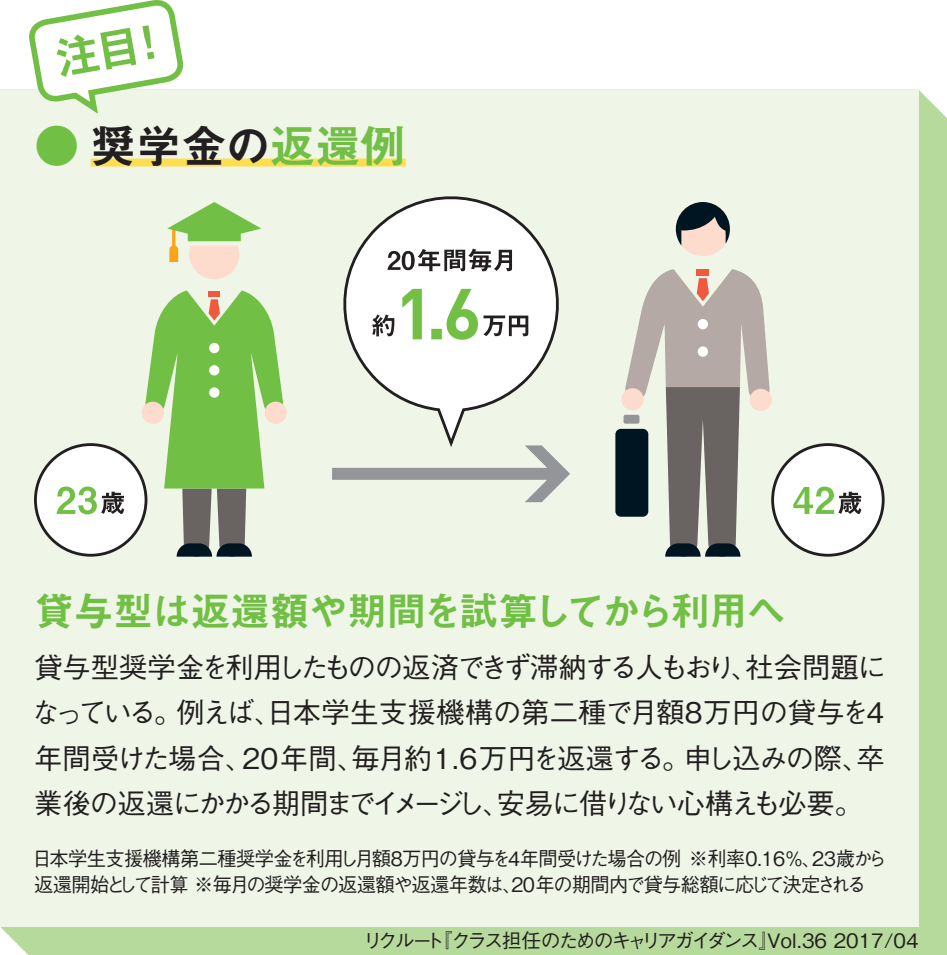
<style>
.page{position:relative;width:947px;height:955px;background:#fff}
.page>*{position:absolute;margin:0;border:0;box-sizing:border-box;transform-origin:0 0}
.t1{font:45.2px "Midashi Go Pro MB31";color:#71bf44}
.t2{font:39.6px "Midashi Go Pro MB31";letter-spacing:-.03em;color:#71bf44}
.t3{font:500 28.4px "Gothic BBB Pro";letter-spacing:-.055em;color:#231f20}
.t4{font:500 28.4px/45.2px "Gothic BBB Pro";letter-spacing:-.085em;color:#231f20}
.t5{font:500 28.4px "Gothic BBB Pro";letter-spacing:.015em;color:#231f20}
.t6{font:500 20px/25.6px "Gothic BBB Pro";letter-spacing:-.035em;color:#231f20}
.t7{font:500 20px "Gothic BBB Pro";letter-spacing:-.11em;color:#231f20}
.t8{font:500 20px "Gothic BBB Pro";letter-spacing:-.03em;color:#231f20}
.t9{font:500 20px "Gothic BBB Pro";letter-spacing:-.06em;color:#231f20}
.s1{color:#231f20}
</style>
<div class="page">
<div style="left:0;top:90px;width:947px;height:864px;background:#b6da9b"></div>
<div style="left:0;top:90px;width:918px;height:836px;background:#eff6e8"></div>
<svg style="left:167px;top:202px;width:94px;height:77px"></svg>
<svg style="left:144px;top:290px;width:140px;height:266px"></svg>
<div style="left:265px;top:401px;width:22px;height:22px;background:#fddcce;border-radius:50%"></div>
<div style="left:142px;top:401px;width:22px;height:22px;background:#fddcce;border-radius:50%"></div>
<div style="left:209px;top:387px;width:10px;height:10px;background:#fff;border-radius:50%"></div>
<div style="left:209px;top:365px;width:10px;height:10px;background:#fff;border-radius:50%"></div>
<div style="left:209px;top:343px;width:10px;height:10px;background:#fff;border-radius:50%"></div>
<div style="left:676px;top:202px;width:54px;height:54px;background:#fddcce;border-radius:50%"></div>
<div style="left:615px;top:428px;width:33px;height:88px;background:#001522;border-radius:5px"></div>
<svg style="left:676px;top:202px;width:54px;height:43px"></svg>
<svg style="left:624px;top:269px;width:146px;height:287px"></svg>
<div style="left:698px;top:346px;width:10px;height:10px;background:#fff;border-radius:50%"></div>
<div style="left:698px;top:319px;width:10px;height:10px;background:#fff;border-radius:50%"></div>
<div style="left:749px;top:389px;width:23px;height:22px;background:#fddcce;border-radius:50%"></div>
<div style="left:621px;top:388px;width:22px;height:22px;background:#fddcce;border-radius:50%"></div>
<svg style="left:332px;top:451px;width:238px;height:51px"></svg>
<div style="left:35px;top:444px;width:111px;height:111px;background:#fff;border-radius:50%"></div>
<div style="left:34px;top:443px;width:113px;height:113px;border:3px solid #231f20;border-radius:50%"></div>
<svg style="left:57px;top:486px;width:67px;height:28px"></svg>
<div style="left:772px;top:444px;width:111px;height:111px;background:#fff;border-radius:50%"></div>
<div style="left:771px;top:443px;width:113px;height:113px;border:3px solid #231f20;border-radius:50%"></div>
<svg style="left:793px;top:486px;width:68px;height:28px"></svg>
<svg style="left:343px;top:196px;width:216px;height:255px"></svg>
<svg style="left:402px;top:289px;width:126px;height:50px;background:#cee1c3"></svg>
<svg style="left:372px;top:314px;width:22px;height:22px"></svg>
<svg style="left:387px;top:248px;width:125px;height:23px;background:#a19fa0"></svg>
<div style="left:91px;top:158px;width:315px;height:8px;background:#ffde4e"></div>
<svg style="left:30px;top:0;width:156px;height:114px"></svg>
<h1 class="t1" style="left:34px;top:109px;width:373px">● <span class="s1">奨学金の</span>返還例</h1>
<h2 class="t2" style="left:34px;top:578px;width:754px">貸与型は返還額や期間を試算してから利用へ</h2>
<p class="t3" style="left:34px;top:644px;width:854px">貸与型奨学金を利用したものの返済できず滞納する人もおり社会問題に</p>
<p class="t3" style="left:731px;top:644px;width:30px">、</p>
<p class="t3" style="left:32px;top:689px;width:152px">なっている。</p>
<p class="t5" style="left:176px;top:689px;width:509px">例えば日本学生支援機構の第二種で月額</p>
<p class="t3" style="left:703px;top:689px;width:168px">万円の貸与を</p>
<p class="t3" style="left:679px;top:689px;width:30px">８</p>
<p class="t3" style="left:861px;top:689px;width:30px">４</p>
<p class="t3" style="left:254px;top:689px;width:30px">、</p>
<p class="t3" style="left:351px;top:735px;width:341px">毎月約1.6万円を返還する。</p>
<p class="t4" style="left:34px;top:731px;width:831px">年間受けた場合、<br>業後の返還にかかる期間までイメージし安易に借りない心構えも必要。</p>
<p class="t3" style="left:242px;top:735px;width:124px">20年間、</p>
<p class="t3" style="left:684px;top:735px;width:202px">申し込みの際卒、</p>
<p class="t3" style="left:482px;top:780px;width:30px">、</p>
<p class="t6" style="left:32px;top:843px;width:835px">日本学生支援機構第二種奨学金を利用し月額<br>返還開始として計算 ※毎月の奨学金の返還額や返還年数は 20年の期間内で貸与総額に応じて決定される</p>
<p class="t8" style="left:402px;top:842px;width:486px">万円の貸与を年間受けた場合の例 ※利率0.16％ 23歳から</p>
<p class="t9" style="left:387px;top:842px;width:21px">８</p>
<p class="t9" style="left:504px;top:842px;width:21px">４</p>
<p class="t9" style="left:802px;top:842px;width:21px">、</p>
<p class="t9" style="left:502px;top:868px;width:21px">、</p>
<p class="t7" style="left:433px;top:924px;width:487px">『クラス担任のためのキャリアガイダンス Vol.36 2017/04</p>
<p class="t9" style="left:759px;top:924px;width:21px">』</p>
<p class="t9" style="left:363px;top:924px;width:83px">リクルート</p>
</div>
